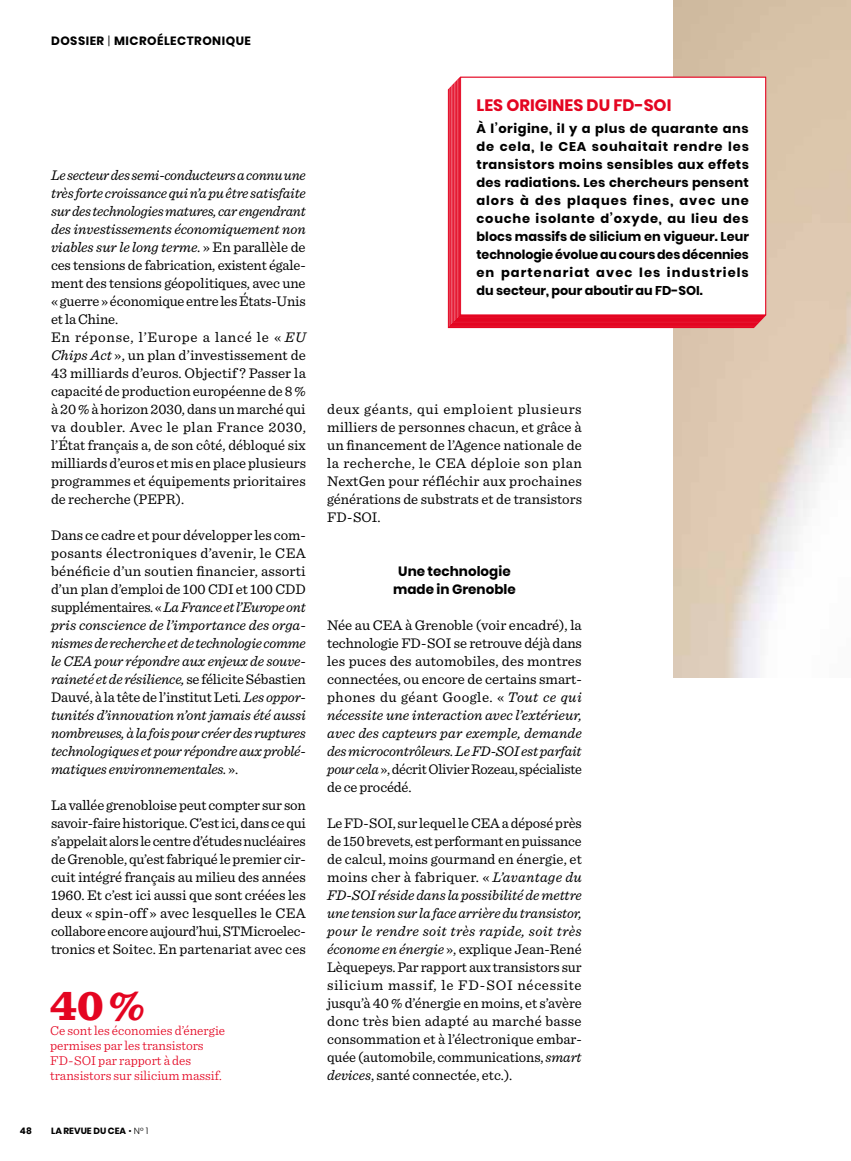
<style>
.page{position:relative;width:851px;height:1161px;background:#fff}
.page>*{position:absolute;margin:0;border:0;box-sizing:border-box;transform-origin:0 0}
.t1{font:900 43.5px "Sentinel";color:#e40521}
.t2{font:700 16.5px "Poppins";color:#e40521}
.t3{font:14.7px/18px "Sentinel";color:#000;text-align:justify}
.t4{font:italic 14.7px/18px "Sentinel";letter-spacing:-.01em;color:#000;text-align:justify}
.t5{font:300 13.5px/15px "Sentinel";color:#e40521}
.t6{font:700 13.5px/18px "Poppins";color:#000;text-align:center}
.t7{font:700 12.75px/18px "Poppins";letter-spacing:.04em;color:#000;text-align:justify}
.t8{font:700 12px "Poppins";letter-spacing:.04em;color:#000}
.t9{font:700 9px "Poppins";color:#000}
.s1{font-weight:300}
.s2{font-style:italic}
.s3{font-style:normal}
</style>
<div class="page">
<img style="left:673px;top:0;width:177px;height:677px">
<div style="left:460px;top:77px;width:305px;height:238px;background:#fff"></div>
<div style="left:460px;top:77px;width:305px;height:238px;border:1px solid #e40521"></div>
<p class="t8" style="left:51px;top:34px;width:201px">DOSSIER <span class="s1">|</span> MICROÉLECTRONIQUE</p>
<p class="t3" style="left:51px;top:165px;width:256px;text-align:left"><span class="s2">Le secteur des semi-conducteurs a connu une très forte croissance qui n’a pu être satisfaite sur des technologies matures, car engendrant des investissements économiquement non viables sur le long terme.</span> » En parallèle de ces tensions de fabrication, existent égale&shy;ment des tensions géopolitiques, avec une « guerre » économique entre les États-Unis et la Chine.<br>En réponse, l’Europe a lancé le « <span class="s2">EU Chips Act</span> », un plan d’investissement de 43 milliards d’euros. Objectif ? Passer la capacité de production européenne de 8 % à 20 % à horizon 2030, dans un marché qui va doubler. Avec le plan France 2030, l’État français a, de son côté, débloqué six milliards d’euros et mis en place plusieurs programmes et équipements prioritaires de recherche (PEPR).</p>
<p class="t4" style="left:51px;top:525px;width:256px"><span class="s3">Dans ce cadre et pour développer les com&shy;posants électroniques d’avenir, le CEA bénéficie d’un soutien financier, assorti d’un plan d’emploi de 100 CDI et 100 CDD supplémentaires. «</span> La France et l’Europe ont pris conscience de l’importance des orga&shy;nismes de recherche et de technologie comme le CEA pour répondre aux enjeux de souve&shy;raineté et de résilience, <span class="s3">se félicite Sébastien Dauvé, à la tête de l’institut Leti</span>. Les oppor&shy;tunités d’innovation n’ont jamais été aussi nombreuses, à la fois pour créer des ruptures technologiques et pour répondre aux problé&shy;matiques environnementales. <span class="s3">».</span></p>
<p class="t3" style="left:51px;top:795px;width:256px">La vallée grenobloise peut compter sur son savoir-faire historique. C’est ici, dans ce qui s’appelait alors le centre d’études nucléaires de Grenoble, qu’est fabriqué le premier cir&shy;cuit intégré français au milieu des années 1960. Et c’est ici aussi que sont créées les deux « spin-off » avec lesquelles le CEA collabore encore aujourd’hui, STMicroelec&shy;tronics et Soitec. En partenariat avec ces</p>
<h1 class="t1" style="left:50px;top:971px;width:96px">40 %</h1>
<p class="t5" style="left:50px;top:1022px;width:176px">Ce sont les économies d’énergie permises par les transistors<br>FD-SOI par rapport à des transistors sur silicium massif.</p>
<p class="t9" style="left:20px;top:1126px;width:13px">48</p>
<p class="t9" style="left:51px;top:1126px;width:99px">LA REVUE DU CEA <span class="s1">• N° 1</span></p>
<p class="t2" style="left:476px;top:96px;width:196px">LES ORIGINES DU FD-SOI</p>
<p class="t7" style="left:476px;top:120px;width:274px">À l’origine, il y a plus de quarante ans de cela, le CEA souhaitait rendre les transistors moins sensibles aux effets des radiations. Les chercheurs pensent alors à des plaques fines, avec une couche isolante d’oxyde, au lieu des blocs massifs de silicium en vigueur. Leur technologie évolue au cours des décennies en partenariat avec les industriels du secteur, pour aboutir au FD-SOI.</p>
<p class="t3" style="left:327px;top:399px;width:256px">deux géants, qui emploient plusieurs milliers de personnes chacun, et grâce à un financement de l’Agence nationale de la recherche, le CEA déploie son plan NextGen pour réfléchir aux prochaines générations de substrats et de transistors FD-SOI.</p>
<p class="t6" style="left:393px;top:562px;width:124px">Une technologie made in Grenoble</p>
<p class="t3" style="left:327px;top:615px;width:256px">Née au CEA à Grenoble (voir encadré), la technologie FD-SOI se retrouve déjà dans les puces des automobiles, des montres connectées, ou encore de certains smart&shy;phones du géant Google. « <span class="s2">Tout ce qui nécessite une interaction avec l’extérieur, avec des capteurs par exemple, demande des microcontrôleurs. Le FD-SOI est parfait pour cela</span> », décrit Olivier Rozeau, spécialiste de ce procédé.</p>
<p class="t3" style="left:327px;top:813px;width:256px">Le FD-SOI, sur lequel le CEA a déposé près de 150 brevets, est performant en puissance de calcul, moins gourmand en énergie, et moins cher à fabriquer. « <span class="s2">L’avantage du FD-SOI réside dans la possibilité de mettre une tension sur la face arrière du transistor, pour le rendre soit très rapide, soit très économe en énergie</span> », explique Jean-René Lèquepeys. Par rapport aux transistors sur silicium massif, le FD-SOI nécessite jusqu’à 40 % d’énergie en moins, et s’avère donc très bien adapté au marché basse consommation et à l’électronique embar&shy;quée (automobile, communications, <span class="s2">smart devices</span>, santé connectée, etc.).</p>
</div>
